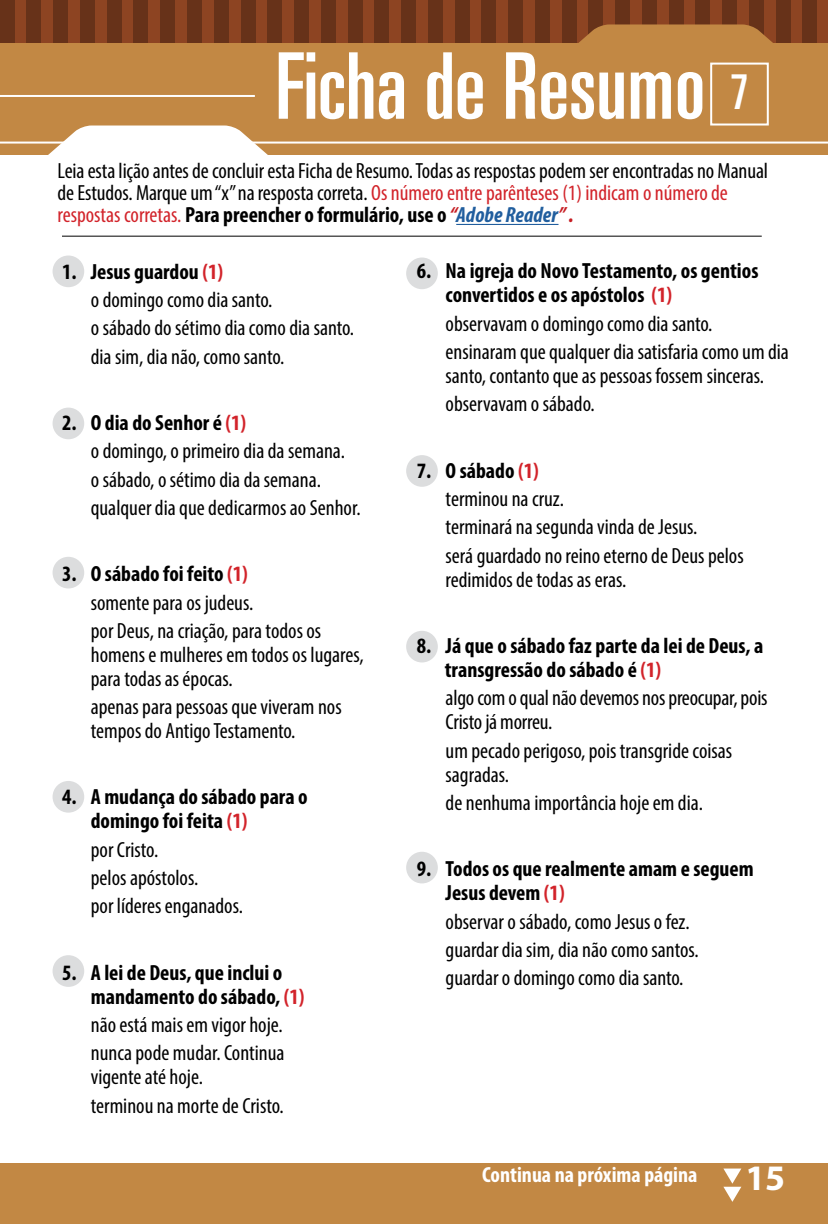
<style>
.page{position:relative;width:828px;height:1224px;background:#fff}
.page>*{position:absolute;margin:0;border:0;box-sizing:border-box;transform-origin:0 0}
.t1{font:ultra-condensed 92px "Univers";color:#fff}
.t2{font:700 36px "Myriad Pro";color:#fff}
.t3{font:condensed 22px/28.4px "Myriad Pro";color:#000}
.t4{font:700 condensed 22px/24px "Myriad Pro";color:#000}
.t5{font:700 condensed 22px "Myriad Pro";color:#fff}
.s1{font-size:48px}
.s2{color:#d2232a}
.s3{font-weight:700}
.s4{font-weight:700;font-style:italic;color:#c61d23}
.s5{font-weight:700;font-style:italic;color:#215e9e}
.s6{font-weight:700;color:#d2232a}
</style>
<div class="page">
<div style="left:0;top:0;width:828px;height:59px;background:#8d4422"></div>
<div style="left:0;top:0;width:14px;height:45px;background:#673219"></div>
<div style="left:107px;top:0;width:14px;height:45px;background:#673219"></div>
<div style="left:214px;top:0;width:14px;height:45px;background:#673219"></div>
<div style="left:321px;top:0;width:14px;height:45px;background:#673219"></div>
<div style="left:27px;top:0;width:14px;height:45px;background:#673219"></div>
<div style="left:134px;top:0;width:14px;height:45px;background:#673219"></div>
<div style="left:241px;top:0;width:14px;height:45px;background:#673219"></div>
<div style="left:348px;top:0;width:14px;height:45px;background:#673219"></div>
<div style="left:54px;top:0;width:14px;height:45px;background:#673219"></div>
<div style="left:161px;top:0;width:14px;height:45px;background:#673219"></div>
<div style="left:268px;top:0;width:14px;height:45px;background:#673219"></div>
<div style="left:375px;top:0;width:14px;height:45px;background:#673219"></div>
<div style="left:80px;top:0;width:15px;height:45px;background:#673219"></div>
<div style="left:187px;top:0;width:15px;height:45px;background:#673219"></div>
<div style="left:294px;top:0;width:15px;height:45px;background:#673219"></div>
<div style="left:401px;top:0;width:15px;height:45px;background:#673219"></div>
<div style="left:428px;top:0;width:15px;height:45px;background:#673219"></div>
<div style="left:535px;top:0;width:15px;height:45px;background:#673219"></div>
<div style="left:642px;top:0;width:15px;height:45px;background:#673219"></div>
<div style="left:749px;top:0;width:15px;height:45px;background:#673219"></div>
<div style="left:455px;top:0;width:14px;height:45px;background:#673219"></div>
<div style="left:562px;top:0;width:14px;height:45px;background:#673219"></div>
<div style="left:669px;top:0;width:14px;height:45px;background:#673219"></div>
<div style="left:776px;top:0;width:14px;height:45px;background:#673219"></div>
<div style="left:482px;top:0;width:14px;height:45px;background:#673219"></div>
<div style="left:589px;top:0;width:14px;height:45px;background:#673219"></div>
<div style="left:696px;top:0;width:14px;height:45px;background:#673219"></div>
<div style="left:803px;top:0;width:14px;height:45px;background:#673219"></div>
<div style="left:508px;top:0;width:15px;height:45px;background:#673219"></div>
<div style="left:615px;top:0;width:15px;height:45px;background:#673219"></div>
<div style="left:722px;top:0;width:15px;height:45px;background:#673219"></div>
<div style="left:0;top:44px;width:828px;height:1180px;background:#c28844"></div>
<svg style="left:524px;top:24px;width:304px;height:39px"></svg>
<svg style="left:6px;top:126px;width:304px;height:30px"></svg>
<div style="left:0;top:156px;width:828px;height:1007px;background:#fff"></div>
<div style="left:406px;top:258px;width:32px;height:31px;background:#dcddde;border-radius:50%"></div>
<div style="left:53px;top:256px;width:31px;height:31px;background:#dcddde;border-radius:50%"></div>
<hr style="left:0;top:142px;width:828px;height:2px;background:#fff">
<hr style="left:62px;top:236px;width:700px;height:1px;background:#000">
<div style="left:406px;top:455px;width:32px;height:32px;background:#dcddde;border-radius:50%"></div>
<div style="left:53px;top:408px;width:31px;height:31px;background:#dcddde;border-radius:50%"></div>
<div style="left:406px;top:631px;width:32px;height:31px;background:#dcddde;border-radius:50%"></div>
<div style="left:53px;top:557px;width:31px;height:31px;background:#dcddde;border-radius:50%"></div>
<div style="left:406px;top:852px;width:32px;height:31px;background:#dcddde;border-radius:50%"></div>
<div style="left:53px;top:781px;width:31px;height:32px;background:#dcddde;border-radius:50%"></div>
<div style="left:53px;top:955px;width:31px;height:32px;background:#dcddde;border-radius:50%"></div>
<div style="left:710px;top:63px;width:59px;height:63px;border:2px solid #fff"></div>
<hr style="left:0;top:95px;width:255px;height:2px;background:#fff">
<svg style="left:723px;top:1169px;width:18px;height:33px"></svg>
<hr style="left:456px;top:224px;width:103px;height:1px;background:#215e9e">
<h1 class="t1" style="left:275px;top:34px;width:475px">Ficha de Resumo <span class="s1">7</span></h1>
<p class="t3" style="left:58px;top:160px;width:712px;line-height:22px">Leia esta lição antes de concluir esta Ficha de Resumo. Todas as respostas podem ser encontradas no Manual de Estudos. Marque um “x” na resposta correta. <span class="s2">Os número entre parênteses (1) indicam o número de respostas corretas.</span> <span class="s3">Para preencher o formulário, use o</span> <span class="s4">“</span><span class="s5">Adobe Reader</span><span class="s4">” .</span></p>
<p class="t3" style="left:91px;top:257px;width:265px;text-indent:-29px"><span class="s3">1. Jesus guardou</span> <span class="s6">(1)<br></span>o domingo como dia santo.<br>o sábado do sétimo dia como dia santo. dia sim, dia não, como santo.</p>
<p class="t3" style="left:91px;top:408px;width:271px;text-indent:-29px"><span class="s3">2. O dia do Senhor é</span> <span class="s6">(1)<br></span>o domingo, o primeiro dia da semana.<br>o sábado, o sétimo dia da semana. qualquer dia que dedicarmos ao Senhor.</p>
<p class="t3" style="left:91px;top:559px;width:232px;text-indent:-29px"><span class="s3">3. O sábado foi feito</span> <span class="s6">(1)<br></span>somente para os judeus.<br>por Deus, na criação, para todos os</p>
<p class="t3" style="left:91px;top:642px;width:274px;line-height:24px">homens e mulheres em todos os lugares, para todas as épocas.</p>
<p class="t3" style="left:91px;top:695px;width:252px;line-height:24px">apenas para pessoas que viveram nos tempos do Antigo Testamento.</p>
<p class="t4" style="left:91px;top:785px;width:218px;text-indent:-29px">4. A mudança do sábado para o domingo foi feita <span class="s2">(1)</span></p>
<p class="t3" style="left:91px;top:835px;width:154px">por Cristo.<br>pelos apóstolos.<br>por líderes enganados.</p>
<p class="t4" style="left:91px;top:960px;width:215px;text-indent:-29px">5. A lei de Deus, que inclui o mandamento do sábado, <span class="s2">(1)</span></p>
<p class="t3" style="left:91px;top:1010px;width:195px">não está mais em vigor hoje. nunca pode mudar. Continua</p>
<p class="t3" style="left:91px;top:1063px;width:194px">vigente até hoje.<br>terminou na morte de Cristo.</p>
<p class="t4" style="left:446px;top:259px;width:314px;text-indent:-29px">6. Na igreja do Novo Testamento, os gentios convertidos e os apóstolos <span class="s2">(1)</span></p>
<p class="t3" style="left:446px;top:309px;width:345px">observavam o domingo como dia santo. ensinaram que qualquer dia satisfaria como um dia</p>
<p class="t3" style="left:446px;top:361px;width:320px">santo, contanto que as pessoas fossem sinceras. observavam o sábado.</p>
<p class="t3" style="left:446px;top:456px;width:300px;text-indent:-29px"><span class="s3">7. O sábado</span> <span class="s6">(1)<br></span>terminou na cruz.<br>terminará na segunda vinda de Jesus.<br>será guardado no reino eterno de Deus pelos</p>
<p class="t3" style="left:446px;top:565px;width:182px">redimidos de todas as eras.</p>
<p class="t4" style="left:445px;top:633px;width:320px;text-indent:-28px">8. Já que o sábado faz parte da lei de Deus, a transgressão do sábado é <span class="s2">(1)</span></p>
<p class="t3" style="left:446px;top:686px;width:323px;line-height:24px">algo com o qual não devemos nos preocupar, pois<br>Cristo já morreu.</p>
<p class="t3" style="left:446px;top:738px;width:288px;line-height:24px">um pecado perigoso, pois transgride coisas sagradas.</p>
<p class="t3" style="left:446px;top:788px;width:259px">de nenhuma importância hoje em dia.</p>
<p class="t4" style="left:446px;top:856px;width:310px;text-indent:-29px">9. Todos os que realmente amam e seguem<br>Jesus devem <span class="s2">(1)</span></p>
<p class="t3" style="left:446px;top:907px;width:255px">observar o sábado, como Jesus o fez. guardar dia sim, dia não como santos. guardar o domingo como dia santo.</p>
<p class="t5" style="left:482px;top:1161px;width:217px">Continua na próxima página</p>
<h2 class="t2" style="left:745px;top:1155px;width:41px">15</h2>
</div>
